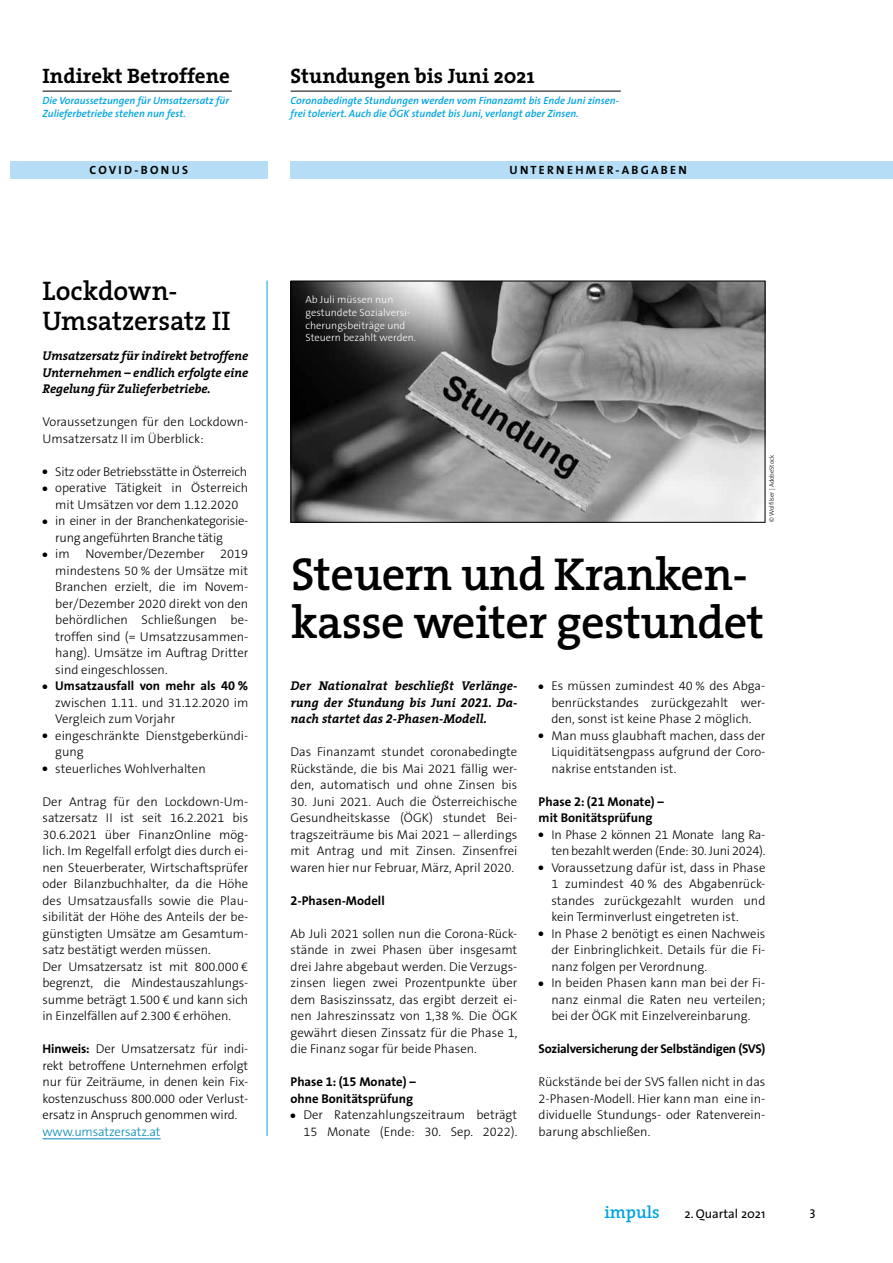
<style>
.page{position:relative;width:893px;height:1263px;background:#fff}
.page>*{position:absolute;margin:0;border:0;box-sizing:border-box;transform-origin:0 0}
.t1{font:600 46.5px/48px "The Serif";letter-spacing:-.015em;color:#000}
.t2{font:600 27px/30px "The Serif";letter-spacing:-.005em;color:#000}
.t3{font:700 21px "The Serif";color:#000}
.t4{font:600 17.25px "The Serif";color:#00a4e2}
.t5{font:300 12.75px/16.5px "The Sans B3";color:#000;text-align:justify}
.t6{font:italic 700 12.75px/16.5px "The Serif";letter-spacing:-.01em;color:#000;text-align:justify}
.t7{font:300 12.75px/16.5px "The Sans B3";letter-spacing:-.02em;color:#000;text-align:right}
.t8{font:700 12.75px/16.5px "The Sans";color:#000}
.t9{font:700 12.75px "The Sans";letter-spacing:-.02em;color:#000}
.t10{font:300 12.75px "The Sans B3";letter-spacing:-.01em;color:#0089b5}
.t11{font:12.75px "The Sans";color:#000}
.t12{font:12.75px "The Sans Caps";color:#000}
.t13{font:12px "The Sans Bold Caps";letter-spacing:.19em;color:#000}
.t14{font:italic 600 10.5px/12.8px "The Sans";color:#00a4e2}
.t15{font:300 10.5px/12.8px "The Sans B3";color:#fff}
.t16{font:300 6.45px "The Sans";letter-spacing:-.01em;color:#000}
.s1{font-family:"The Sans Bold Expert";font-weight:400}
.s2{font-family:"The Sans";font-weight:700}
.s3{font-family:"The Serif Bold Expert";font-weight:400}
</style>
<div class="page">
<hr style="left:43px;top:91px;width:189px;height:1px;background:#000">
<hr style="left:291px;top:91px;width:330px;height:1px;background:#000">
<div style="left:291px;top:162px;width:602px;height:17px;background:#b5def6"></div>
<hr style="left:43px;top:1138px;width:118px;height:1px;background:#0089b5">
<div style="left:10px;top:162px;width:257px;height:17px;background:#b5def6"></div>
<hr style="left:267px;top:281px;width:1px;height:855px;background:#00a4e2">
<img style="left:293px;top:283px;width:470px;height:238px">
<div style="left:291px;top:281px;width:474px;height:242px;border:1px solid #000"></div>
<h3 class="t3" style="left:43px;top:59px;width:189px">Indirekt Betroffene</h3>
<p class="t14" style="left:43px;top:94px;width:188px">Die Voraussetzungen für Umsatzersatz für<br>Zulieferbetriebe stehen nun fest.</p>
<p class="t13" style="left:90px;top:160px;width:100px">COVID-BONUS</p>
<h3 class="t3" style="left:291px;top:59px;width:246px">Stundungen bis Juni 2021</h3>
<p class="t14" style="left:291px;top:94px;width:330px">Coronabedingte Stundungen werden vom Finanzamt bis Ende Juni zinsen&shy;frei toleriert. Auch die ÖGK stundet bis Juni, verlangt aber Zinsen.</p>
<p class="t13" style="left:509px;top:160px;width:179px">UNTERNEHMER-ABGABEN</p>
<h2 class="t2" style="left:43px;top:276px;width:190px">Lockdown-<br>Umsatzersatz II</h2>
<p class="t6" style="left:43px;top:347px;width:207px">Umsatzersatz für indirekt betroffene Unternehmen – endlich erfolgte eine Regelung für Zulieferbetriebe.</p>
<p class="t5" style="left:43px;top:414px;width:207px">Voraussetzungen für den Lockdown-<br>Umsatzersatz II im Überblick:</p>
<p class="t7" style="left:43px;top:464px;width:206px">● Sitz oder Betriebsstätte in Österreich</p>
<p class="t5" style="left:43px;top:480px;width:207px;text-align:center">● operative Tätigkeit in Österreich mit Umsätzen vor dem 1.12.2020</p>
<p class="t7" style="left:55px;top:513px;width:195px;text-align:left;text-indent:-13px">● in einer in der Branchenkategorisie&shy;rung angeführten Branche tätig</p>
<p class="t5" style="left:55px;top:546px;width:195px;text-indent:-13px">● im November/Dezember 2019 mindestens 50 % der Umsätze mit Branchen erzielt, die im Novem&shy;ber/Dezember 2020 direkt von den behördlichen Schließungen be&shy;troffen sind (= Umsatzzusammen&shy;hang). Umsätze im Auftrag Dritter sind eingeschlossen.</p>
<p class="t8" style="left:43px;top:677px;width:207px">● Umsatzausfall von mehr als <span class="s1">40</span> %</p>
<p class="t5" style="left:55px;top:695px;width:195px">zwischen 1.11. und 31.12.2020 im<br>Vergleich zum Vorjahr</p>
<p class="t5" style="left:55px;top:728px;width:195px;text-indent:-13px">● eingeschränkte Dienstgeberkündi&shy;gung</p>
<p class="t5" style="left:43px;top:761px;width:165px">● steuerliches Wohlverhalten</p>
<p class="t5" style="left:43px;top:794px;width:207px;text-align:left">Der Antrag für den Lockdown-Um&shy;satzersatz II ist seit 16.2.2021 bis 30.6.2021 über FinanzOnline mög&shy;lich. Im Regelfall erfolgt dies durch ei&shy;nen Steuerberater, Wirtschaftsprüfer oder Bilanzbuchhalter, da die Höhe des Umsatzausfalls sowie die Plau&shy;sibilität der Höhe des Anteils der be&shy;günstigten Umsätze am Gesamtum&shy;satz bestätigt werden müssen.<br>Der Umsatzersatz ist mit 800.000 € begrenzt, die Mindestauszahlungs&shy;summe beträgt 1.500 € und kann sich in Einzelfällen auf 2.300 € erhöhen.</p>
<p class="t5" style="left:43px;top:1041px;width:207px"><span class="s2">Hinweis:</span> Der Umsatzersatz für indi&shy;rekt betroffene Unternehmen erfolgt nur für Zeiträume, in denen kein Fix&shy;kostenzuschuss 800.000 oder Verlust&shy;ersatz in Anspruch genommen wird.</p>
<p class="t10" style="left:43px;top:1125px;width:119px">www.umsatzersatz.at</p>
<p class="t15" style="left:305px;top:294px;width:112px">Ab Juli müssen nun gestundete Sozialversi&shy;cherungsbeiträge und<br>Steuern bezahlt werden.</p>
<p class="t16" style="left:766px;top:522px;width:68px;rotate:-90deg">© Wolfilser | AdobeStock</p>
<h1 class="t1" style="left:291px;top:549px;width:475px">Steuern und Kranken&shy;kasse weiter gestundet</h1>
<p class="t6" style="left:291px;top:677px;width:228px">Der Nationalrat beschließt Verlänge&shy;rung der Stundung bis Juni <span class="s3">2021</span>. Da&shy;nach startet das <span class="s3">2</span>-Phasen-Modell.</p>
<p class="t5" style="left:291px;top:744px;width:228px">Das Finanzamt stundet coronabedingte Rückstände, die bis Mai 2021 fällig wer&shy;den, automatisch und ohne Zinsen bis</p>
<p class="t5" style="left:291px;top:794px;width:228px">30. Juni 2021. Auch die Österreichische Gesundheitskasse (ÖGK) stundet Bei&shy;tragszeiträume bis Mai 2021 – allerdings mit Antrag und mit Zinsen. Zinsenfrei waren hier nur Februar, März, April 2020.</p>
<p class="t8" style="left:291px;top:892px;width:96px"><span class="s1">2</span>-Phasen-Modell</p>
<p class="t5" style="left:291px;top:926px;width:228px">Ab Juli 2021 sollen nun die Corona-Rück&shy;stände in zwei Phasen über insgesamt drei Jahre abgebaut werden. Die Verzugs&shy;zinsen liegen zwei Prozentpunkte über dem Basiszinssatz, das ergibt derzeit ei&shy;nen Jahreszinssatz von 1,38 %. Die ÖGK gewährt diesen Zinssatz für die Phase 1, die Finanz sogar für beide Phasen.</p>
<p class="t8" style="left:291px;top:1073px;width:127px">Phase <span class="s1">1</span>: (<span class="s1">15</span> Monate) – ohne Bonitätsprüfung</p>
<p class="t5" style="left:291px;top:1107px;width:228px;text-align:right">● Der Ratenzahlungszeitraum beträgt<br>15 Monate (Ende: 30. Sep. 2022).</p>
<p class="t5" style="left:551px;top:678px;width:216px;text-indent:-13px">● Es müssen zumindest 40 % des Abga&shy;benrückstandes zurückgezahlt wer&shy;den, sonst ist keine Phase 2 möglich.</p>
<p class="t5" style="left:551px;top:728px;width:216px;text-indent:-13px">● Man muss glaubhaft machen, dass der Liquiditätsengpass aufgrund der Coro&shy;nakrise entstanden ist.</p>
<p class="t8" style="left:539px;top:793px;width:127px">Phase <span class="s1">2</span>: (<span class="s1">21</span> Monate) – mit Bonitätsprüfung</p>
<p class="t7" style="left:539px;top:827px;width:228px">● In Phase 2 können 21 Monate lang Ra&shy;ten bezahlt werden (Ende: 30. Juni 2024).</p>
<p class="t5" style="left:551px;top:860px;width:216px;text-indent:-13px">● Voraussetzung dafür ist, dass in Phase 1 zumindest 40 % des Abgabenrück&shy;standes zurückgezahlt wurden und kein Terminverlust eingetreten ist.</p>
<p class="t5" style="left:551px;top:926px;width:216px;text-indent:-13px">● In Phase 2 benötigt es einen Nachweis der Einbringlichkeit. Details für die Fi&shy;nanz folgen per Verordnung.</p>
<p class="t5" style="left:551px;top:975px;width:216px;text-indent:-13px">● In beiden Phasen kann man bei der Fi&shy;nanz einmal die Raten neu verteilen; bei der ÖGK mit Einzelvereinbarung.</p>
<p class="t9" style="left:539px;top:1038px;width:228px">Sozialversicherung der Selbständigen (SVS)</p>
<p class="t5" style="left:539px;top:1074px;width:228px">Rückstände bei der SVS fallen nicht in das 2-Phasen-Modell. Hier kann man eine in&shy;dividuelle Stundungs- oder Ratenverein&shy;barung abschließen.</p>
<h3 class="t4" style="left:604px;top:1198px;width:57px">impuls</h3>
<p class="t11" style="left:684px;top:1203px;width:82px">2. Quartal 2021</p>
<p class="t12" style="left:809px;top:1203px;width:8px">3</p>
</div>
